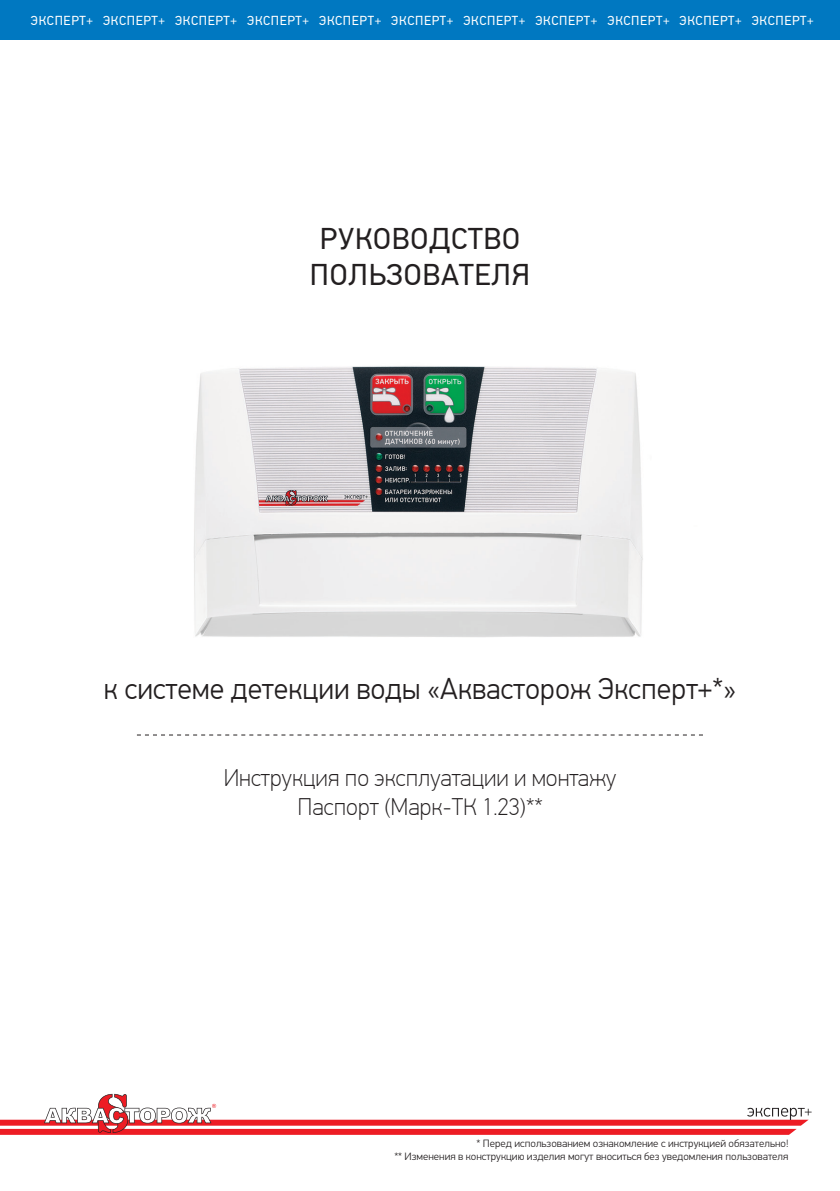
<style>
.page{position:relative;width:840px;height:1191px;background:#fff}
.page>*{position:absolute;margin:0;border:0;box-sizing:border-box;transform-origin:0 0}
.t1{font:300 30px "PF Din Text Pro";color:#231f20}
.t2{font:30px "PF Din Text Pro";letter-spacing:.025em;color:#231f20}
.t3{font:100 24px "PF Din Text Pro";color:#231f20}
.t4{font:13px "PF Din Text Pro";letter-spacing:.05em;color:#fff}
.t5{font:300 10.6px/12.8px "PF Din Text Pro";color:#231f20;text-align:right}
</style>
<div class="page">
<svg style="left:0;top:1093px;width:811px;height:41px"></svg>
<img style="left:194px;top:366px;width:449px;height:271px">
<svg style="left:137px;top:734px;width:565px;height:1px"></svg>
<div style="left:0;top:0;width:839px;height:40px;background:#0078c1"></div>
<p class="t4" style="left:31px;top:12px;width:783px">ЭКСПЕРТ+ ЭКСПЕРТ+ ЭКСПЕРТ+ ЭКСПЕРТ+ ЭКСПЕРТ+ ЭКСПЕРТ+ ЭКСПЕРТ+ ЭКСПЕРТ+ ЭКСПЕРТ+ ЭКСПЕРТ+ ЭКСПЕРТ+</p>
<p class="t2" style="left:320px;top:221px;width:201px">РУКОВОДСТВО</p>
<p class="t2" style="left:310px;top:257px;width:221px">ПОЛЬЗОВАТЕЛЯ</p>
<p class="t1" style="left:104px;top:672px;width:633px">к системе детекции воды «Аквасторож Эксперт+*»</p>
<p class="t3" style="left:224px;top:764px;width:394px">Инструкция по эксплуатации и монтажу</p>
<p class="t3" style="left:297px;top:792px;width:246px">Паспорт (Марк-ТК 1.23)**</p>
<p class="t5" style="left:394px;top:1137px;width:395px">* Перед использованием ознакомление с инструкцией обязательно!<br>** Изменения в конструкцию изделия могут вноситься без уведомления пользователя</p>
</div>
